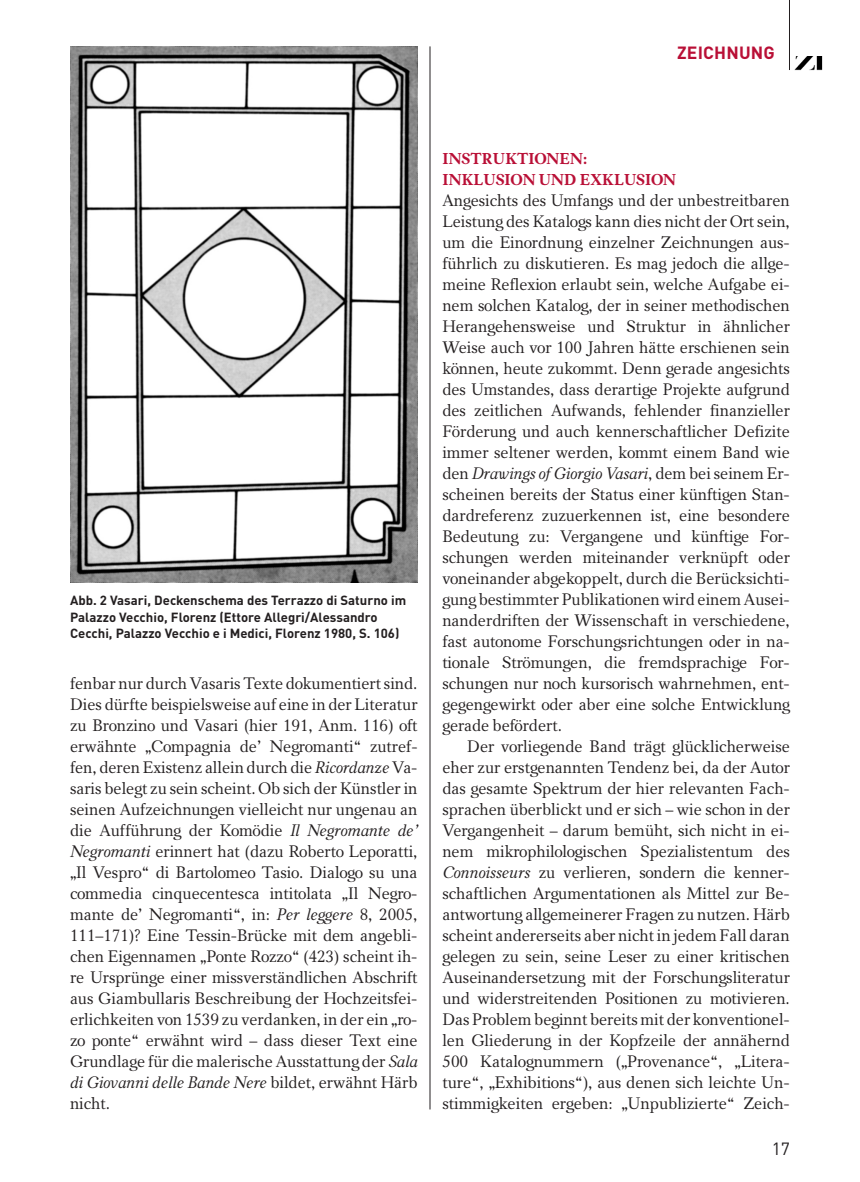
<style>
.page{position:relative;width:860px;height:1182px;background:#fff}
.page>*{position:absolute;margin:0;border:0;box-sizing:border-box;transform-origin:0 0}
.t1{font:700 17.5px "DINOT";letter-spacing:.01em;color:#b90f36}
.t2{font:17.5px "DINOT";color:#231f20}
.t3{font:16.62px/21px "Carniola";letter-spacing:-.005em;color:#231f20;text-align:justify}
.t4{font:700 15.75px/21px "Carniola";letter-spacing:-.005em;color:#b90f36}
.t5{font:700 13.12px/16.6px "DINOT";color:#231f20}
.s1{font-style:italic}
</style>
<div class="page">
<hr style="left:429px;top:46px;width:1px;height:1063px;background:#231f20">
<hr style="left:788px;top:0;width:1px;height:70px;background:#231f20">
<svg style="left:822px;top:56px;width:1px;height:14px"></svg>
<img style="left:794px;top:56px;width:28px;height:15px">
<img style="left:70px;top:46px;width:347px;height:537px">
<p class="t1" style="left:677px;top:46px;width:99px">ZEICHNUNG</p>
<p class="t5" style="left:70px;top:593px;width:337px">Abb. 2 Vasari, Deckenschema des Terrazzo di Saturno im<br>Palazzo Vecchio, Florenz (Ettore Allegri/Alessandro<br>Cecchi, Palazzo Vecchio e i Medici, Florenz 1980, S. 106)</p>
<p class="t3" style="left:70px;top:672px;width:349px">fenbar nur durch Vasaris Texte dokumentiert sind.<br>Dies dürfte beispielsweise auf eine in der Literatur zu Bronzino und Vasari (hier 191, Anm. 116) oft erwähnte „Compagnia de’ Negromanti“ zutref&shy;fen, deren Existenz allein durch die <span class="s1">Ricordanze</span> Va&shy;saris belegt zu sein scheint. Ob sich der Künstler in seinen Aufzeichnungen vielleicht nur ungenau an die Aufführung der Komödie <span class="s1">Il Negromante de’ Negromanti</span> erinnert hat (dazu Roberto Leporatti, „Il Vespro“ di Bartolomeo Tasio. Dialogo su una commedia cinquecentesca intitolata „Il Negro&shy;mante de’ Negromanti“, in: <span class="s1">Per leggere</span> 8, 2005, 111–171)? Eine Tessin-Brücke mit dem angebli&shy;chen Eigennamen „Ponte Rozzo“ (423) scheint ih&shy;re Ursprünge einer missverständlichen Abschrift aus Giambullaris Beschreibung der Hochzeitsfei&shy;erlichkeiten von 1539 zu verdanken, in der ein „ro&shy;zo ponte“ erwähnt wird – dass dieser Text eine Grundlage für die malerische Ausstattung der <span class="s1">Sala di Giovanni delle Bande Nere</span> bildet, erwähnt Härb nicht.</p>
<p class="t4" style="left:442px;top:148px;width:235px">INSTRUKTIONEN:<br>INKLUSION UND EXKLUSION</p>
<p class="t3" style="left:442px;top:189px;width:349px">Angesichts des Umfangs und der unbestreitbaren Leistung des Katalogs kann dies nicht der Ort sein, um die Einordnung einzelner Zeichnungen aus&shy;führlich zu diskutieren. Es mag jedoch die allge&shy;meine Reflexion erlaubt sein, welche Aufgabe ei&shy;nem solchen Katalog, der in seiner methodischen Herangehensweise und Struktur in ähnlicher Weise auch vor 100 Jahren hätte erschienen sein können, heute zukommt. Denn gerade angesichts des Umstandes, dass derartige Projekte aufgrund des zeitlichen Aufwands, fehlender finanzieller Förderung und auch kennerschaftlicher Defizite immer seltener werden, kommt einem Band wie den <span class="s1">Drawings of Giorgio Vasari</span>, dem bei seinem Er&shy;scheinen bereits der Status einer künftigen Stan&shy;dardreferenz zuzuerkennen ist, eine besondere Bedeutung zu: Vergangene und künftige For&shy;schungen werden miteinander verknüpft oder voneinander abgekoppelt, durch die Berücksichti&shy;gung bestimmter Publikationen wird einem Ausei&shy;nanderdriften der Wissenschaft in verschiedene, fast autonome Forschungsrichtungen oder in na&shy;tionale Strömungen, die fremdsprachige For&shy;schungen nur noch kursorisch wahrnehmen, ent&shy;gegengewirkt oder aber eine solche Entwicklung gerade befördert.</p>
<p class="t3" style="left:442px;top:735px;width:349px;text-indent:25px">Der vorliegende Band trägt glücklicherweise eher zur erstgenannten Tendenz bei, da der Autor das gesamte Spektrum der hier relevanten Fach&shy;sprachen überblickt und er sich – wie schon in der Vergangenheit – darum bemüht, sich nicht in ei&shy;nem mikrophilologischen Spezialistentum des <span class="s1">Connoisseurs</span> zu verlieren, sondern die kenner&shy;schaftlichen Argumentationen als Mittel zur Be&shy;antwortung allgemeinerer Fragen zu nutzen. Härb scheint andererseits aber nicht in jedem Fall daran gelegen zu sein, seine Leser zu einer kritischen Auseinandersetzung mit der Forschungsliteratur und widerstreitenden Positionen zu motivieren.<br>Das Problem beginnt bereits mit der konventionel&shy;len Gliederung in der Kopfzeile der annähernd 500 Katalognummern („Provenance“, „Litera&shy;ture“, „Exhibitions“), aus denen sich leichte Un&shy;stimmigkeiten ergeben: „Unpublizierte“ Zeich-</p>
<p class="t2" style="left:771px;top:1142px;width:20px">17</p>
</div>
